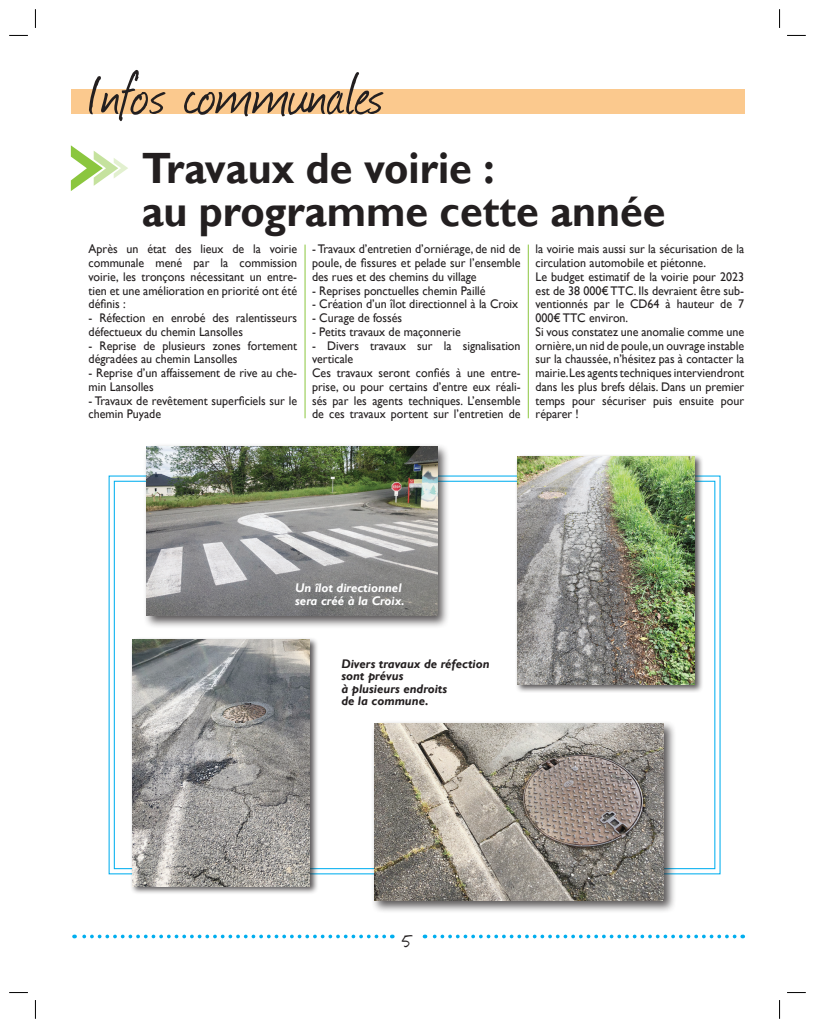
<style>
.page{position:relative;width:815px;height:1028px;background:#fff}
.page>*{position:absolute;margin:0;border:0;box-sizing:border-box;transform-origin:0 0}
.t1{font:68.75px "Journal";letter-spacing:.01em;color:#231f20}
.t2{font:700 43.75px/43.8px "Gill Sans";color:#231f20;scale:.94 1}
.t3{font:25px "Journal";color:#231f20}
.t4{font:12.5px/13.8px "Gill Sans";color:#231f20;scale:.96 1}
.t5{font:italic 700 12.5px/12.5px "Gill Sans";color:#231f20}
.t6{font:italic 700 12.5px/12.5px "Gill Sans";color:#fff}
</style>
<div class="page">
<svg style="left:424px;top:934px;width:311px;height:4px"></svg>
<svg style="left:74px;top:934px;width:310px;height:4px"></svg>
<div style="left:71px;top:89px;width:673px;height:25px;background:#fbc98e"></div>
<svg style="left:108px;top:475px;width:613px;height:400px"></svg>
<svg style="left:71px;top:145px;width:57px;height:46px"></svg>
<hr style="left:305px;top:244px;width:1px;height:174px;background:#8bc63e">
<hr style="left:528px;top:244px;width:1px;height:174px;background:#8bc63e">
<div style="left:515px;top:454px;width:188px;height:239px;background:#231f20;opacity:.75"></div>
<img style="left:517px;top:456px;width:177px;height:228px">
<div style="left:130px;top:637px;width:188px;height:258px;background:#231f20;opacity:.75"></div>
<img style="left:132px;top:639px;width:177px;height:247px">
<div style="left:143px;top:443px;width:307px;height:185px;background:#231f20;opacity:.75"></div>
<img style="left:146px;top:446px;width:291px;height:169px">
<div style="left:371px;top:720px;width:306px;height:193px;background:#231f20;opacity:.75"></div>
<img style="left:374px;top:723px;width:290px;height:177px">
<svg style="left:9px;top:35px;width:19px;height:1px"></svg>
<svg style="left:787px;top:35px;width:19px;height:1px"></svg>
<svg style="left:9px;top:992px;width:19px;height:1px"></svg>
<svg style="left:787px;top:992px;width:19px;height:1px"></svg>
<svg style="left:35px;top:9px;width:1px;height:19px"></svg>
<svg style="left:35px;top:1000px;width:1px;height:18px"></svg>
<svg style="left:779px;top:9px;width:1px;height:19px"></svg>
<svg style="left:779px;top:1000px;width:1px;height:18px"></svg>
<h1 class="t1" style="left:85px;top:47px;width:300px">Infos communales</h1>
<h2 class="t2" style="left:142px;top:147px;width:559px">Travaux de voirie :<br>au programme cette année</h2>
<p class="t4" style="left:89px;top:242px;width:219px;text-align:justify">Après un état des lieux de la voirie communale mené par la commission voirie, les tronçons nécessitant un entre&shy;tien et une amélioration en priorité ont été définis :</p>
<p class="t4" style="left:89px;top:311px;width:219px">- Réfection en enrobé des ralentisseurs défectueux du chemin Lansolles</p>
<p class="t4" style="left:89px;top:339px;width:219px">- Reprise de plusieurs zones fortement dégradées au chemin Lansolles</p>
<p class="t4" style="left:89px;top:366px;width:219px">- Reprise d’un affaissement de rive au che&shy;min Lansolles</p>
<p class="t4" style="left:89px;top:394px;width:219px">- Travaux de revêtement superficiels sur le chemin Puyade</p>
<p class="t4" style="left:312px;top:242px;width:219px;text-align:justify">- Travaux d’entretien d’orniérage, de nid de poule, de fissures et pelade sur l’ensemble des rues et des chemins du village</p>
<p class="t4" style="left:312px;top:284px;width:182px">- Reprises ponctuelles chemin Paillé</p>
<p class="t4" style="left:312px;top:297px;width:216px">- Création d’un îlot directionnel à la Croix</p>
<p class="t4" style="left:312px;top:311px;width:95px">- Curage de fossés</p>
<p class="t4" style="left:312px;top:325px;width:157px">- Petits travaux de maçonnerie</p>
<p class="t4" style="left:312px;top:339px;width:219px">- Divers travaux sur la signalisation verticale<br>Ces travaux seront confiés à une entre&shy;prise, ou pour certains d’entre eux réali&shy;sés par les agents techniques. L’ensemble de ces travaux portent sur l’entretien de</p>
<p class="t4" style="left:536px;top:242px;width:219px">la voirie mais aussi sur la sécurisation de la circulation automobile et piétonne.<br>Le budget estimatif de la voirie pour 2023 est de 38 000€ TTC. Ils devraient être sub&shy;ventionnés par le CD64 à hauteur de 7<br>000€ TTC environ.<br>Si vous constatez une anomalie comme une ornière, un nid de poule, un ouvrage instable sur la chaussée, n’hésitez pas à contacter la mairie.Les agents techniques interviendront dans les plus brefs délais. Dans un premier temps pour sécuriser puis ensuite pour réparer !</p>
<p class="t6" style="left:295px;top:582px;width:111px">Un îlot directionnel sera créé à la Croix.</p>
<p class="t5" style="left:341px;top:658px;width:150px">Divers travaux de réfection sont prévus<br>à plusieurs endroits<br>de la commune.</p>
<h3 class="t3" style="left:403px;top:923px;width:11px">5</h3>
</div>
